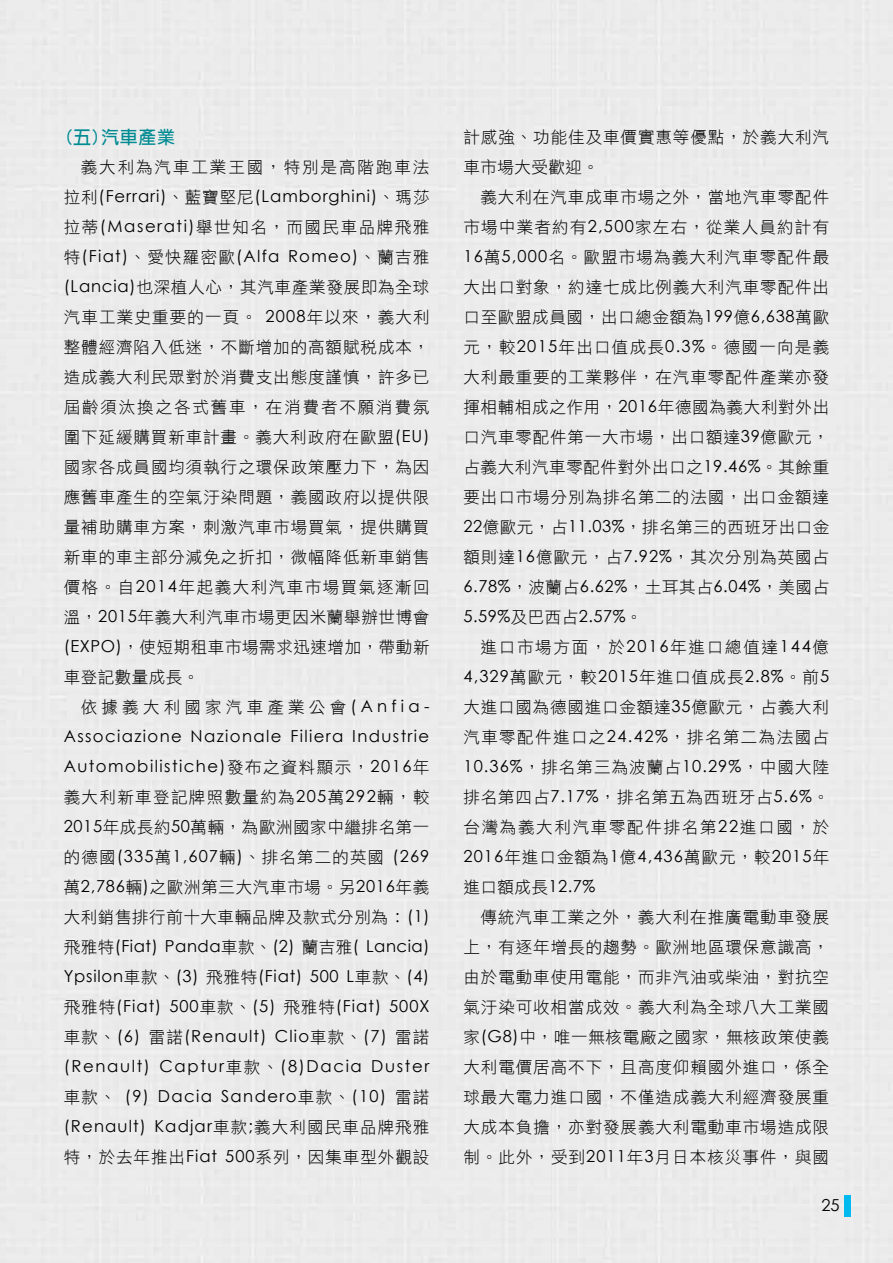
<style>
.page{position:relative;width:893px;height:1263px;background:#ebebeb}
.page>*{position:absolute;margin:0;border:0;box-sizing:border-box;transform-origin:0 0}
.t1{font:700 18px "New Gothic";color:#008b93}
.t2{font:16.5px/30px "DF Hei W3 WIN BF";letter-spacing:.06em;color:#000;text-align:justify}
.t3{font:16.5px/30px "Century Gothic";letter-spacing:.085em;color:#000}
.t4{font:16.5px/30px "DF Hei W3 WIN BF";letter-spacing:.035em;color:#000}
.t5{font:16.5px "Century Gothic";letter-spacing:.055em;color:#000}
.t6{font:16.5px "Century Gothic";letter-spacing:.065em;color:#000}
.t7{font:16.5px "DF Hei W3 WIN BF";letter-spacing:.095em;color:#000}
.t8{font:16.5px "DF Hei W3 WIN BF";letter-spacing:.105em;color:#000}
.t9{font:16.5px "DF Hei W3 WIN BF";letter-spacing:.255em;color:#000}
.t10{font:16.5px "DF Hei W3 WIN BF";letter-spacing:.12em;color:#000}
.s1{font-family:"DF Hei W3 WIN BF"}
.s2{font-family:"Century Gothic"}
</style>
<div class="page">
<div style="left:844px;top:1195px;width:6px;height:21px;background:#00b9ef"></div>
<p class="t1" style="left:64px;top:129px;width:113px">(五)汽車產業</p>
<p class="t10" style="left:81px;top:159px;width:350px">義大利為汽車工業王國，特別是高階跑車法</p>
<p class="t5" style="left:64px;top:184px;width:367px"><span class="s1">拉利</span>(Ferrari)<span class="s1">、藍寶堅尼</span>(Lamborghini)<span class="s1">、瑪莎</span></p>
<p class="t7" style="left:64px;top:219px;width:367px">拉蒂<span class="s2">(Maserati)</span>舉世知名，而國民車品牌飛雅</p>
<p class="t3" style="left:64px;top:241px;width:367px"><span class="s1">特</span>(Fiat)<span class="s1">、愛快羅密歐</span>(Alfa Romeo)<span class="s1">、蘭吉雅</span></p>
<p class="t2" style="left:64px;top:272px;width:367px"><span class="s2">(Lancia)</span>也深植人心，其汽車產業發展即為全球汽車工業史重要的一頁。 <span class="s2">2008</span>年以來，義大利整體經濟陷入低迷，不斷增加的高額賦稅成本，造成義大利民眾對於消費支出態度謹慎，許多已屆齡須汰換之各式舊車，在消費者不願消費氛圍下延緩購買新車計畫。義大利政府在歐盟<span class="s2">(EU)</span>國家各成員國均須執行之環保政策壓力下，為因應舊車產生的空氣汙染問題，義國政府以提供限量補助購車方案，刺激汽車市場買氣，提供購買新車的車主部分減免之折扣，微幅降低新車銷售價格。自<span class="s2">2014</span>年起義大利汽車市場買氣逐漸回溫，<span class="s2">2015</span>年義大利汽車市場更因米蘭舉辦世博會<span class="s2">(EXPO)</span>，使短期租車市場需求迅速增加，帶動新車登記數量成長。</p>
<p class="t9" style="left:81px;top:699px;width:350px">依據義大利國家汽車產業公會<span class="s2">(Anfia-</span></p>
<p class="t3" style="left:64px;top:721px;width:367px">Associazione Nazionale Filiera Industrie<br>Automobilistiche)<span class="s1">發布之資料顯示，</span>2016<span class="s1">年</span></p>
<p class="t4" style="left:64px;top:782px;width:367px">義大利新車登記牌照數量約為<span class="s2">205</span>萬<span class="s2">292</span>輛，較<br><span class="s2">2015</span>年成長約<span class="s2">50</span>萬輛，為歐洲國家中繼排名第一</p>
<p class="t3" style="left:64px;top:841px;width:367px"><span class="s1">的德國</span>(335<span class="s1">萬</span>1,607<span class="s1">輛</span>)<span class="s1">、排名第二的英國</span> (269</p>
<p class="t4" style="left:64px;top:872px;width:367px">萬<span class="s2">2,786</span>輛<span class="s2">)</span>之歐洲第三大汽車市場。另<span class="s2">2016</span>年義大利銷售排行前十大車輛品牌及款式分別為 <span class="s2">: (1)</span></p>
<p class="t3" style="left:64px;top:931px;width:367px;text-align:justify"><span class="s1">飛雅特</span>(Fiat) Panda<span class="s1">車款、</span>(2) <span class="s1">蘭吉雅</span>( Lancia)<br>Ypsilon<span class="s1">車款、</span>(3) <span class="s1">飛雅特</span>(Fiat) 500 L<span class="s1">車款、</span>(4)<span class="s1">飛雅特</span>(Fiat) 500<span class="s1">車款、</span>(5) <span class="s1">飛雅特</span>(Fiat) 500X<span class="s1">車款、</span>(6) <span class="s1">雷諾</span>(Renault) Clio<span class="s1">車款、</span>(7) <span class="s1">雷諾</span>(Renault) Captur<span class="s1">車款、</span>(8)Dacia Duster<span class="s1">車款、</span> (9) Dacia Sandero<span class="s1">車款、</span>(10) <span class="s1">雷諾</span>(Renault) Kadjar<span class="s1">車款</span>;<span class="s1">義大利國民車品牌飛雅</span></p>
<p class="t2" style="left:64px;top:1142px;width:367px">特，於去年推出<span class="s2">Fiat 500</span>系列，因集車型外觀設</p>
<p class="t2" style="left:463px;top:122px;width:367px">計感強、功能佳及車價實惠等優點，於義大利汽車市場大受歡迎。</p>
<p class="t2" style="left:463px;top:182px;width:367px;text-indent:17px">義大利在汽車成車市場之外，當地汽車零配件市場中業者約有<span class="s2">2,500</span>家左右，從業人員約計有<span class="s2">16</span>萬<span class="s2">5,000</span>名。歐盟市場為義大利汽車零配件最大出口對象，約達七成比例義大利汽車零配件出口至歐盟成員國，出口總金額為<span class="s2">199</span>億<span class="s2">6,638</span>萬歐元，較<span class="s2">2015</span>年出口值成長<span class="s2">0.3%</span>。德國一向是義大利最重要的工業夥伴，在汽車零配件產業亦發揮相輔相成之作用，<span class="s2">2016</span>年德國為義大利對外出口汽車零配件第一大市場，出口額達<span class="s2">39</span>億歐元，占義大利汽車零配件對外出口之<span class="s2">19.46%</span>。其餘重要出口市場分別為排名第二的法國，出口金額達<span class="s2">22</span>億歐元，占<span class="s2">11.03%</span>，排名第三的西班牙出口金額則達<span class="s2">16</span>億歐元，占<span class="s2">7.92%</span>，其次分別為英國占</p>
<p class="t3" style="left:463px;top:570px;width:367px">6.78%<span class="s1">，波蘭占</span>6.62%<span class="s1">，土耳其占</span>6.04%<span class="s1">，美國占<br></span>5.59%<span class="s1">及巴西占</span>2.57%<span class="s1">。</span></p>
<p class="t8" style="left:480px;top:638px;width:350px">進口市場方面，於<span class="s2">2016</span>年進口總值達<span class="s2">144</span>億</p>
<p class="t3" style="left:463px;top:660px;width:367px">4,329<span class="s1">萬歐元，較</span>2015<span class="s1">年進口值成長</span>2.8%<span class="s1">。前</span>5</p>
<p class="t2" style="left:463px;top:692px;width:367px">大進口國為德國進口金額達<span class="s2">35</span>億歐元，占義大利汽車零配件進口之<span class="s2">24.42%</span>，排名第二為法國占<span class="s2">10.36%</span>，排名第三為波蘭占<span class="s2">10.29%</span>，中國大陸排名第四占<span class="s2">7.17%</span>，排名第五為西班牙占<span class="s2">5.6%</span>。台灣為義大利汽車零配件排名第<span class="s2">22</span>進口國，於</p>
<p class="t6" style="left:463px;top:844px;width:367px">2016<span class="s1">年進口金額為</span>1<span class="s1">億</span>4,436<span class="s1">萬歐元，較</span>2015<span class="s1">年</span></p>
<p class="t2" style="left:463px;top:872px;width:133px">進口額成長<span class="s2">12.7%</span></p>
<p class="t2" style="left:480px;top:902px;width:350px">傳統汽車工業之外，義大利在推廣電動車發展</p>
<p class="t2" style="left:463px;top:932px;width:367px">上，有逐年增長的趨勢。歐洲地區環保意識高，</p>
<p class="t2" style="left:463px;top:962px;width:367px">由於電動車使用電能，而非汽油或柴油，對抗空</p>
<p class="t2" style="left:463px;top:992px;width:367px">氣汙染可收相當成效。義大利為全球八大工業國</p>
<p class="t2" style="left:463px;top:1022px;width:367px">家<span class="s2">(G8)</span>中，唯一無核電廠之國家，無核政策使義</p>
<p class="t2" style="left:463px;top:1052px;width:367px">大利電價居高不下，且高度仰賴國外進口，係全</p>
<p class="t2" style="left:463px;top:1082px;width:367px">球最大電力進口國，不僅造成義大利經濟發展重</p>
<p class="t2" style="left:463px;top:1112px;width:367px">大成本負擔，亦對發展義大利電動車市場造成限</p>
<p class="t2" style="left:463px;top:1142px;width:367px">制。此外，受到<span class="s2">2011</span>年<span class="s2">3</span>月日本核災事件，與國</p>
<p class="t3" style="left:821px;top:1190px;width:20px">25</p>
</div>
